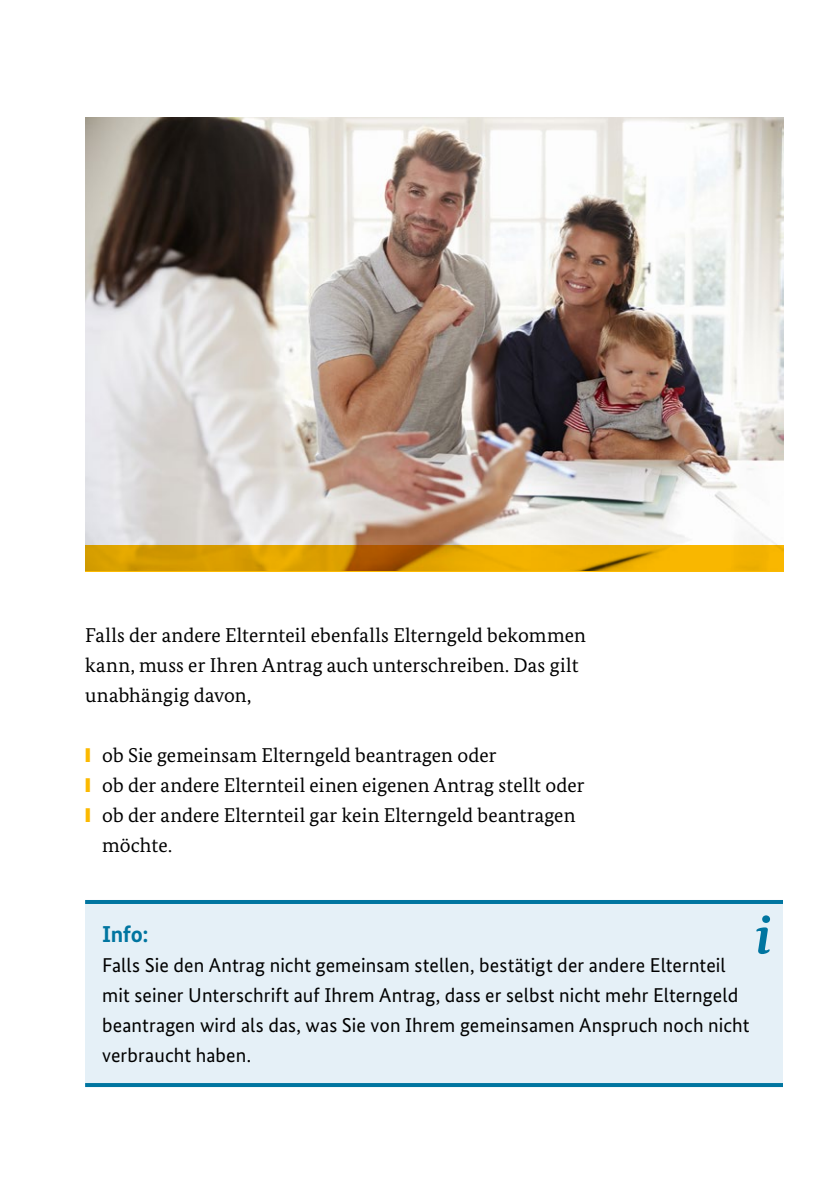
<style>
.page{position:relative;width:840px;height:1191px;background:#fff}
.page>*{position:absolute;margin:0;border:0;box-sizing:border-box;transform-origin:0 0}
.t1{font:700 23px "Bundes Sans";color:#0075a0}
.t2{font:20px/30px "Bundes Serif";letter-spacing:.005em;color:#000}
.t3{font:20px/30px "Bundes Sans";letter-spacing:.005em;color:#000}
.s1{color:#fbb900}
</style>
<div class="page">
<div style="left:85px;top:902px;width:697px;height:183px;background:#e5f0f7"></div>
<hr style="left:85px;top:900px;width:697px;height:4px;background:#0075a0">
<hr style="left:85px;top:1083px;width:697px;height:4px;background:#0075a0">
<svg style="left:756px;top:915px;width:13px;height:39px"></svg>
<img style="left:85px;top:117px;width:697px;height:428px">
<svg style="left:85px;top:545px;width:697px;height:26px;background:#dd9d00"></svg>
<p class="t2" style="left:85px;top:620px;width:502px">Falls der andere Elternteil ebenfalls Elterngeld bekommen kann, muss er Ihren Antrag auch unterschreiben. Das gilt unabhängig davon,</p>
<p class="t2" style="left:85px;top:740px;width:412px"><span class="s1">❙</span> ob Sie gemeinsam Elterngeld beantragen oder</p>
<p class="t2" style="left:85px;top:770px;width:500px"><span class="s1">❙</span> ob der andere Elternteil einen eigenen Antrag stellt oder</p>
<p class="t2" style="left:102px;top:800px;width:474px;text-indent:-17px"><span class="s1">❙</span> ob der andere Elternteil gar kein Elterngeld beantragen möchte.</p>
<p class="t1" style="left:102px;top:920px;width:48px">Info:</p>
<p class="t3" style="left:102px;top:950px;width:648px">Falls Sie den Antrag nicht gemeinsam stellen, bestätigt der andere Elternteil mit seiner Unterschrift auf Ihrem Antrag, dass er selbst nicht mehr Elterngeld beantragen wird als das, was Sie von Ihrem gemeinsamen Anspruch noch nicht verbraucht haben.</p>
</div>
